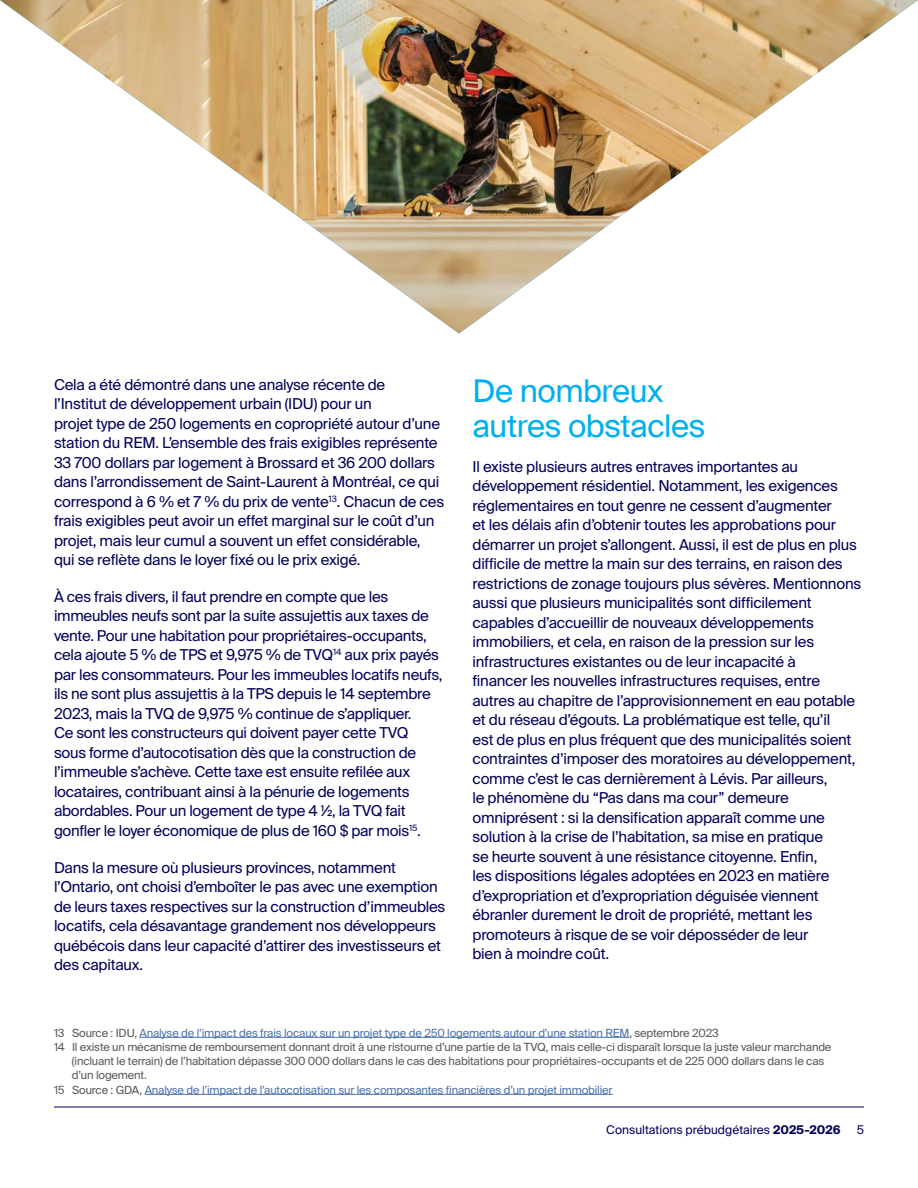
<style>
.page{position:relative;width:918px;height:1188px;background:#fff}
.page>*{position:absolute;margin:0;border:0;box-sizing:border-box;transform-origin:0 0}
.t1{font:31.5px/34.5px "Suisse Intl";letter-spacing:-.015em;color:#00aff0}
.TEXTE_COURANT{font:15px/19.5px "Suisse Intl";letter-spacing:-.015em;color:#00005a}
.t2{font:12px "Suisse Intl";color:#00005a}
.Note{font:11.25px/14.2px "Suisse Intl";letter-spacing:-.015em;color:#57585a}
.Note-2{font:11.25px "Suisse Intl";letter-spacing:-.015em;color:#4d72ac}
.s1{color:#57585a}
.s2{font-weight:700}
</style>
<div class="page">
<hr style="left:54px;top:1107px;width:810px;height:1px;background:#00005a">
<hr style="left:139px;top:1037px;width:490px;height:1px;background:#4d72ac">
<hr style="left:145px;top:1094px;width:468px;height:1px;background:#4d72ac">
<img style="left:0;top:0;width:918px;height:333px">
<p class="TEXTE_COURANT" style="left:54px;top:375px;width:392px">Cela a été démontré dans une analyse récente de<br>l’Institut de développement urbain (IDU) pour un<br>projet type de 250 logements en copropriété autour d’une station du REM. L’ensemble des frais exigibles représente 33 700 dollars par logement à Brossard et 36 200 dollars dans l’arrondissement de Saint-Laurent à Montréal, ce qui correspond à 6 % et 7 % du prix de vente<sup>13</sup>. Chacun de ces frais exigibles peut avoir un effet marginal sur le coût d’un projet, mais leur cumul a souvent un effet considérable, qui se reflète dans le loyer fixé ou le prix exigé.</p>
<p class="TEXTE_COURANT" style="left:54px;top:587px;width:390px">À ces frais divers, il faut prendre en compte que les immeubles neufs sont par la suite assujettis aux taxes de vente. Pour une habitation pour propriétaires-occupants, cela ajoute 5 % de TPS et 9,975 % de TVQ<sup>14</sup> aux prix payés par les consommateurs. Pour les immeubles locatifs neufs, ils ne sont plus assujettis à la TPS depuis le 14 septembre 2023, mais la TVQ de 9,975 % continue de s’appliquer.<br>Ce sont les constructeurs qui doivent payer cette TVQ sous forme d’autocotisation dès que la construction de l’immeuble s’achève. Cette taxe est ensuite refilée aux locataires, contribuant ainsi à la pénurie de logements abordables. Pour un logement de type 4 ½, la TVQ fait gonfler le loyer économique de plus de 160 $ par mois<sup>15</sup>.</p>
<p class="TEXTE_COURANT" style="left:54px;top:858px;width:393px">Dans la mesure où plusieurs provinces, notamment l’Ontario, ont choisi d’emboîter le pas avec une exemption de leurs taxes respectives sur la construction d’immeubles locatifs, cela désavantage grandement nos développeurs québécois dans leur capacité d’attirer des investisseurs et des capitaux.</p>
<h3 class="t1" style="left:472px;top:374px;width:234px">De nombreux autres obstacles</h3>
<p class="TEXTE_COURANT" style="left:472px;top:457px;width:390px">Il existe plusieurs autres entraves importantes au développement résidentiel. Notamment, les exigences réglementaires en tout genre ne cessent d’augmenter<br>et les délais afin d’obtenir toutes les approbations pour démarrer un projet s’allongent. Aussi, il est de plus en plus difficile de mettre la main sur des terrains, en raison des restrictions de zonage toujours plus sévères. Mentionnons aussi que plusieurs municipalités sont difficilement capables d’accueillir de nouveaux développements immobiliers, et cela, en raison de la pression sur les infrastructures existantes ou de leur incapacité à<br>financer les nouvelles infrastructures requises, entre autres au chapitre de l’approvisionnement en eau potable et du réseau d’égouts. La problématique est telle, qu’il<br>est de plus en plus fréquent que des municipalités soient contraintes d’imposer des moratoires au développement, comme c’est le cas dernièrement à Lévis. Par ailleurs,<br>le phénomène du “Pas dans ma cour” demeure omniprésent : si la densification apparaît comme une solution à la crise de l’habitation, sa mise en pratique<br>se heurte souvent à une résistance citoyenne. Enfin,<br>les dispositions légales adoptées en 2023 en matière d’expropriation et d’expropriation déguisée viennent ébranler durement le droit de propriété, mettant les promoteurs à risque de se voir déposséder de leur<br>bien à moindre coût.</p>
<p class="Note-2" style="left:54px;top:1026px;width:666px"><span class="s1">13 Source : IDU,</span> Analyse de l’impact des frais locaux sur un projet type de 250 logements autour d’une station REM<span class="s1">, septembre 2023</span></p>
<p class="Note" style="left:72px;top:1040px;width:761px;text-indent:-18px">14 Il existe un mécanisme de remboursement donnant droit à une ristourne d’une partie de la TVQ, mais celle-ci disparaît lorsque la juste valeur marchande (incluant le terrain) de l’habitation dépasse 300 000 dollars dans le cas des habitations pour propriétaires-occupants et de 225 000 dollars dans le cas d’un logement.</p>
<p class="Note-2" style="left:54px;top:1083px;width:560px"><span class="s1">15 Source : GDA,</span> Analyse de l’impact de l’autocotisation sur les composantes financières d’un projet immobilier</p>
<p class="t2" style="left:606px;top:1123px;width:236px">Consultations prébudgétaires <span class="s2">2025-2026</span></p>
<p class="t2" style="left:857px;top:1123px;width:9px">5</p>
</div>
